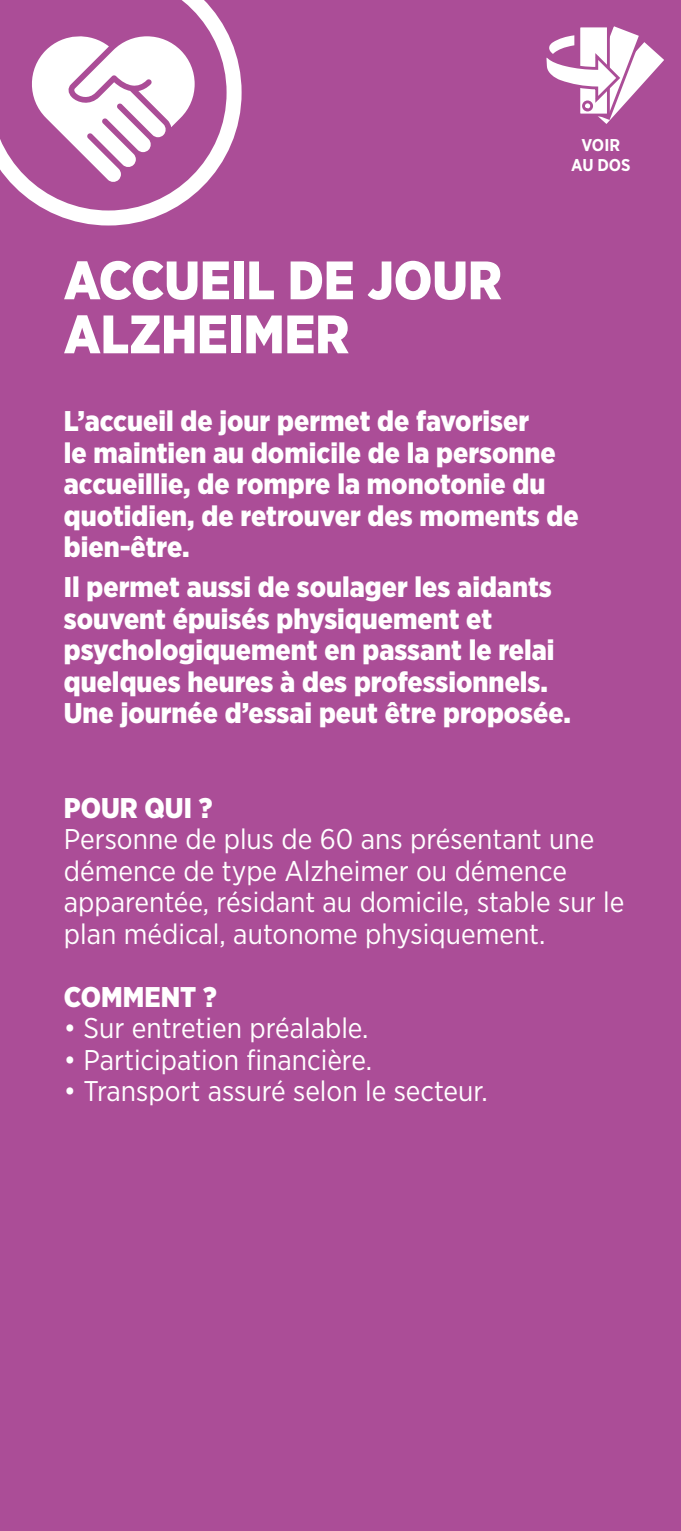
<style>
.page{position:relative;width:681px;height:1531px;background:#fff}
.page>*{position:absolute;margin:0;border:0;box-sizing:border-box;transform-origin:0 0}
.t1{font:900 54px/54px "Gotham Narrow";color:#fff}
.t2{font:900 28.5px/31.5px "Gotham Narrow";color:#fff}
.t3{font:28.5px/31.5px "Gotham Narrow";color:#fff}
.t4{font:700 17.1px/20.4px "Gotham Narrow";color:#fff;text-align:center}
</style>
<div class="page">
<div style="left:0;top:0;width:680px;height:1531px;background:#ab4d97"></div>
<svg style="left:11px;top:0;width:230px;height:225px"></svg>
<svg style="left:546px;top:26px;width:118px;height:98px"></svg>
<svg style="left:0;top:0;width:194px;height:183px"></svg>
<h1 class="t1" style="left:64px;top:253px;width:439px">ACCUEIL DE JOUR<br>ALZHEIMER</h1>
<p class="t4" style="left:571px;top:134px;width:61px">VOIR<br>AU DOS</p>
<p class="t2" style="left:64px;top:405px;width:516px">L’accueil de jour permet de favoriser<br>le maintien au domicile de la personne accueillie, de rompre la monotonie du quotidien, de retrouver des moments de bien-être.</p>
<p class="t2" style="left:64px;top:571px;width:508px">Il permet aussi de soulager les aidants souvent épuisés physiquement et psychologiquement en passant le relai quelques heures à des professionnels.<br>Une journée d’essai peut être proposée.</p>
<p class="t2" style="left:64px;top:791px;width:150px">POUR QUI ?</p>
<p class="t3" style="left:64px;top:823px;width:561px">Personne de plus de 60 ans présentant une démence de type Alzheimer ou démence apparentée, résidant au domicile, stable sur le plan médical, autonome physiquement.</p>
<p class="t2" style="left:64px;top:980px;width:154px">COMMENT ?</p>
<p class="t3" style="left:64px;top:1012px;width:306px">• Sur entretien préalable.</p>
<p class="t3" style="left:64px;top:1043px;width:309px">• Participation financière.</p>
<p class="t3" style="left:64px;top:1075px;width:425px">• Transport assuré selon le secteur.</p>
</div>
